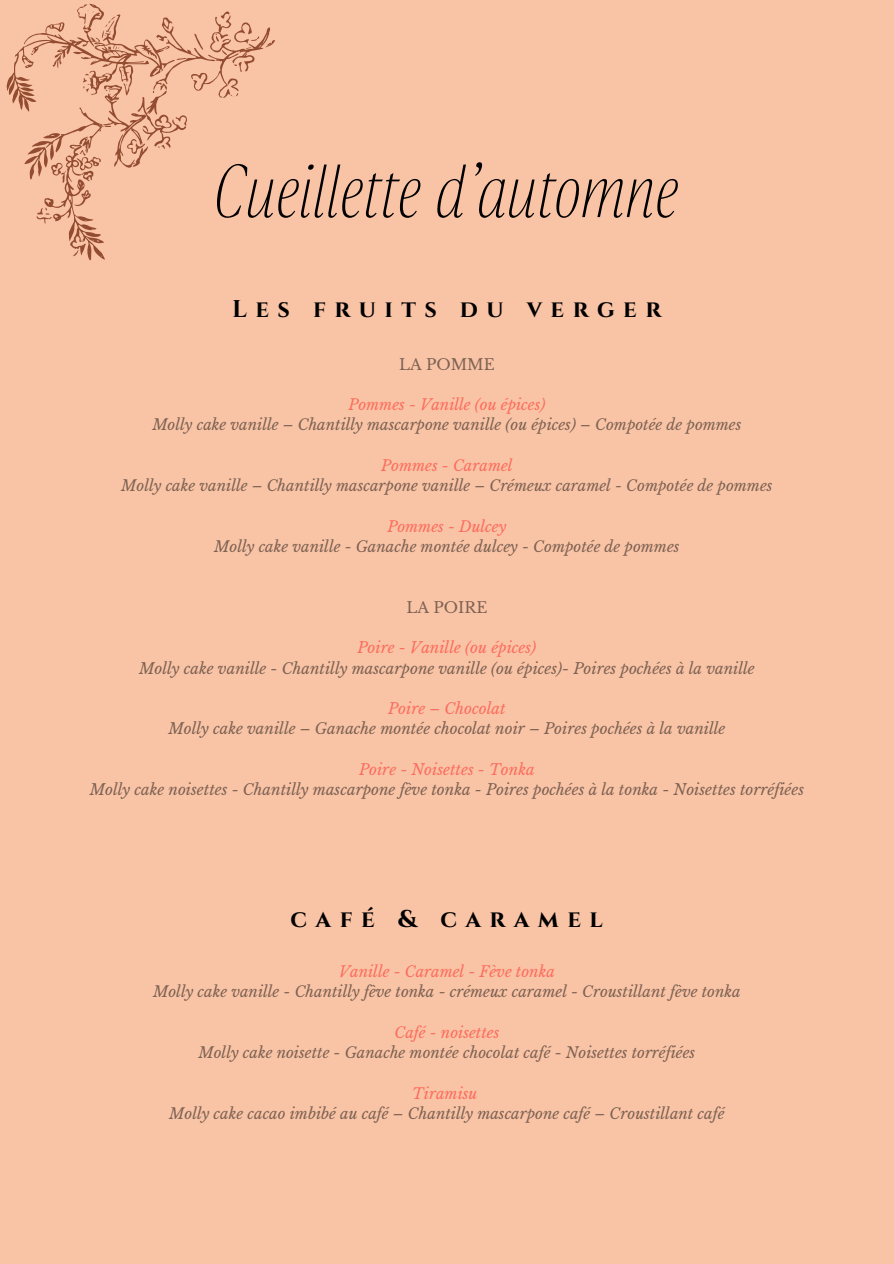
<style>
.page{position:relative;width:894px;height:1264px;background:#fff}
.page>*{position:absolute;margin:0;border:0;box-sizing:border-box;transform-origin:0 0}
.t1{font:italic 75px "Montmartre";color:#000}
.t2{font:700 24.15px "Cinzel";letter-spacing:.35em;color:#000}
.t3{font:italic 15.15px "Libre Baskerville";color:#000}
.t4{font:italic 15.15px "Libre Baskerville";color:#ff1616}
.t5{font:15.15px "Libre Baskerville";color:#000}
.t6{font:italic 15px "Libre Baskerville";color:#000}
.t7{font:italic 15px "Libre Baskerville";color:#ff1616}
</style>
<div class="page">
<div style="left:0;top:0;width:893px;height:1263px;background:#f9c3a5"></div>
<svg style="left:6px;top:4px;width:269px;height:256px"></svg>
<h1 class="t1" style="left:214px;top:142px;width:465px">Cueillette d’automne</h1>
<p class="t2" style="left:232px;top:293px;width:430px">Les fruits du verger</p>
<p class="t5" style="left:399px;top:355px;width:97px">LA POMME</p>
<p class="t7" style="left:348px;top:395px;width:198px">Pommes - Vanille (ou épices)</p>
<p class="t6" style="left:152px;top:416px;width:590px">Molly cake vanille – Chantilly mascarpone vanille (ou épices) – Compotée de pommes</p>
<p class="t7" style="left:381px;top:456px;width:133px">Pommes - Caramel</p>
<p class="t6" style="left:121px;top:476px;width:652px">Molly cake vanille – Chantilly mascarpone vanille – Crémeux caramel - Compotée de pommes</p>
<p class="t7" style="left:387px;top:517px;width:120px">Pommes - Dulcey</p>
<p class="t6" style="left:214px;top:537px;width:466px">Molly cake vanille - Ganache montée dulcey - Compotée de pommes</p>
<p class="t5" style="left:406px;top:598px;width:82px">LA POIRE</p>
<p class="t4" style="left:357px;top:638px;width:180px">Poire - Vanille (ou épices)</p>
<p class="t3" style="left:139px;top:659px;width:617px">Molly cake vanille - Chantilly mascarpone vanille (ou épices)- Poires pochées à la vanille</p>
<p class="t4" style="left:388px;top:699px;width:119px">Poire – Chocolat</p>
<p class="t3" style="left:168px;top:719px;width:558px">Molly cake vanille – Ganache montée chocolat noir – Poires pochées à la vanille</p>
<p class="t4" style="left:359px;top:760px;width:177px">Poire - Noisettes - Tonka</p>
<p class="t3" style="left:90px;top:780px;width:715px">Molly cake noisettes - Chantilly mascarpone fève tonka - Poires pochées à la tonka - Noisettes torréfiées</p>
<h2 class="t2" style="left:290px;top:903px;width:313px">café &amp; caramel</h2>
<p class="t7" style="left:339px;top:962px;width:217px">Vanille - Caramel - Fève tonka</p>
<p class="t6" style="left:153px;top:982px;width:589px">Molly cake vanille - Chantilly fève tonka - crémeux caramel - Croustillant fève tonka</p>
<p class="t7" style="left:394px;top:1023px;width:106px">Café - noisettes</p>
<p class="t6" style="left:198px;top:1043px;width:498px">Molly cake noisette - Ganache montée chocolat café - Noisettes torréfiées</p>
<p class="t7" style="left:412px;top:1083px;width:67px">Tiramisu</p>
<p class="t6" style="left:169px;top:1104px;width:556px">Molly cake cacao imbibé au café – Chantilly mascarpone café – Croustillant café</p>
</div>
